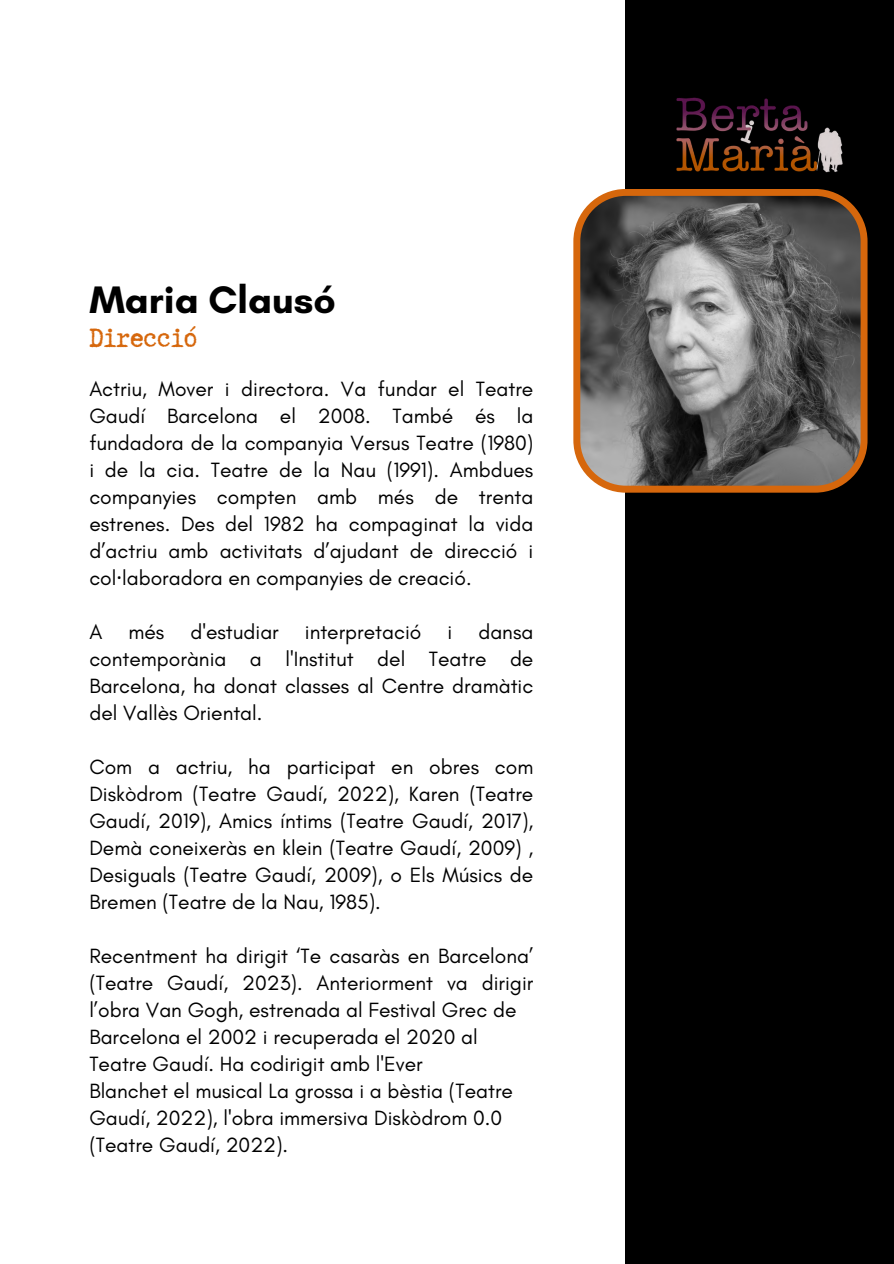
<style>
.page{position:relative;width:894px;height:1264px;background:#fff}
.page>*{position:absolute;margin:0;border:0;box-sizing:border-box;transform-origin:0 0}
.t1{font:700 39px "Glacial Indifference";color:#000}
.t2{font:31.5px "Truetypewriter Polygl OTT";letter-spacing:-.015em;color:#d6670c}
.t3{font:21px/27px "Glacial Indifference";color:#000;text-align:justify}
.s1{font-family:"Noto Sans"}
</style>
<div class="page">
<div style="left:625px;top:0;width:268px;height:1263px;background:#000"></div>
<img style="left:676px;top:97px;width:167px;height:76px">
<svg style="left:573px;top:189px;width:294px;height:303px;background:#70675f"></svg>
<p class="t1" style="left:89px;top:276px;width:248px">Maria Clausó</p>
<p class="t2" style="left:89px;top:321px;width:110px">Direcció</p>
<p class="t3" style="left:89px;top:374px;width:445px">Actriu, Mover i directora. Va fundar el Teatre Gaudí Barcelona el 2008. També és la fundadora de la companyia Versus Teatre (1980) i de la cia. Teatre de la Nau (1991). Ambdues companyies compten amb més de trenta estrenes. Des del 1982 ha compaginat la vida d’actriu amb activitats d’ajudant de direcció i col<span class="s1">·</span>laboradora en companyies de creació.</p>
<p class="t3" style="left:89px;top:617px;width:445px">A més d'estudiar interpretació i dansa contemporània a l'Institut del Teatre de Barcelona, ha donat classes al Centre dramàtic del Vallès Oriental.</p>
<p class="t3" style="left:89px;top:752px;width:445px">Com a actriu, ha participat en obres com Diskòdrom (Teatre Gaudí, 2022), Karen (Teatre Gaudí, 2019), Amics íntims (Teatre Gaudí, 2017), Demà coneixeràs en klein (Teatre Gaudí, 2009) , Desiguals (Teatre Gaudí, 2009), o Els Músics de Bremen (Teatre de la Nau, 1985).</p>
<p class="t3" style="left:89px;top:941px;width:445px">Recentment ha dirigit ‘Te casaràs en Barcelona’ (Teatre Gaudí, 2023). Anteriorment va dirigir l’obra Van Gogh, estrenada al Festival Grec de</p>
<p class="t3" style="left:89px;top:1022px;width:390px">Barcelona el 2002 i recuperada el 2020 al</p>
<p class="t3" style="left:89px;top:1049px;width:335px">Teatre Gaudí. Ha codirigit amb l'Ever</p>
<p class="t3" style="left:89px;top:1076px;width:425px">Blanchet el musical La grossa i a bèstia (Teatre</p>
<p class="t3" style="left:89px;top:1103px;width:414px">Gaudí, 2022), l'obra immersiva Diskòdrom 0.0</p>
<p class="t3" style="left:89px;top:1130px;width:200px">(Teatre Gaudí, 2022).</p>
</div>
